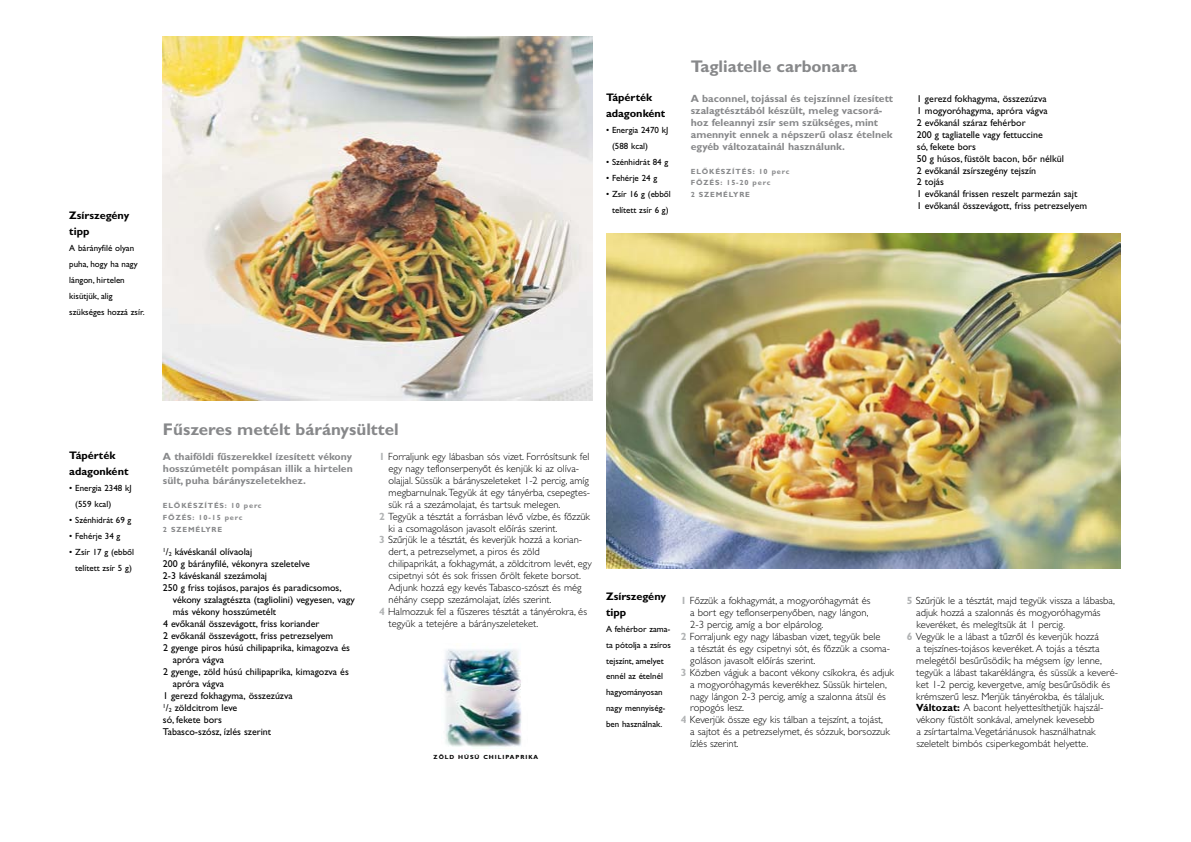
<style>
.page{position:relative;width:1191px;height:842px;background:#fff}
.page>*{position:absolute;margin:0;border:0;box-sizing:border-box;transform-origin:0 0}
.t1{font:700 16.9px "Gill Sans CE";color:#87888a}
.t2{font:700 11px/15.9px "Gill Sans CE";color:#000}
.t3{font:300 10.5px "Gill Sans CE";color:#000}
.t4{font:700 10.5px/12px "Gill Sans CE";color:#87888a;text-align:justify}
.t5{font:10px/12px "Gill Sans CE";color:#000}
.t6{font:9px/15.9px "Gill Sans CE";color:#000}
.t7{font:700 7.5px/12px "Gill Sans CE";letter-spacing:.11em;color:#87888a}
.t8{font:700 6px "Gill Sans CE";letter-spacing:.165em;color:#000}
.s1{font-weight:700;color:#b1b3b4}
.s2{font-weight:700}
</style>
<div class="page">
<img style="left:163px;top:36px;width:429px;height:364px">
<img style="left:443px;top:649px;width:79px;height:98px">
<img style="left:606px;top:233px;width:514px;height:335px">
<p class="t2" style="left:69px;top:207px;width:62px">Zsírszegény tipp</p>
<p class="t6" style="left:69px;top:240px;width:77px">A bárányfilé olyan puha, hogy ha nagy lángon, hirtelen kisütjük, alig szükséges hozzá zsír.</p>
<p class="t2" style="left:606px;top:89px;width:61px">Táp ér ték ada gon ként</p>
<p class="t6" style="left:612px;top:122px;width:58px;text-indent:-6px">• Energia 2470 kJ (588 kcal)</p>
<p class="t6" style="left:606px;top:154px;width:64px">• Szénhidrát 84 g</p>
<p class="t6" style="left:606px;top:170px;width:53px">• Fehérje 24 g</p>
<p class="t6" style="left:606px;top:186px;width:66px;text-align:center">• Zsír 16 g (eb ből telített zsír 6 g)</p>
<h1 class="t1" style="left:691px;top:56px;width:168px">Tagliatelle carbonara</h1>
<p class="t4" style="left:691px;top:92px;width:204px;text-align:left">A ba connel, to jás sal és tej szín nel íze sí tett sza lag tész tá ból ké szült, me leg vacso rá - hoz fe lean nyi zsír sem szük sé ges, mint amen nyit en nek a nép sze rű olasz étel nek egyéb vál to za ta i nál hasz ná lunk.</p>
<p class="t7" style="left:691px;top:165px;width:100px">ELŐ KÉ SZÍ TÉS: 10 perc<br>FŐ ZÉS: 15-20 perc<br>2 SZE MÉLY RE</p>
<p class="t5" style="left:917px;top:92px;width:172px">1 ge rezd fok hagy ma, ös sze zúz va<br>1 mo gyo ró hagy ma, ap ró ra vág va<br>2 evő ka nál szá raz fe hér bor<br>200 g tagliatelle vagy fettuccine<br>só, fe ke te bors<br>50 g hú sos, füs tölt ba con, bőr nél kül<br>2 evő ka nál zsír sze gény tej szín<br>2 to jás<br>1 evő ka nál fris sen re szelt par me zán sajt<br>1 evő ka nál össze vá gott, friss pet re zse lyem</p>
<p class="t2" style="left:69px;top:447px;width:61px">Táp ér ték ada gon ként</p>
<p class="t6" style="left:75px;top:480px;width:58px;text-indent:-6px">• Energia 2348 kJ (559 kcal)</p>
<p class="t6" style="left:69px;top:512px;width:64px">• Szénhidrát 69 g</p>
<p class="t6" style="left:69px;top:528px;width:53px">• Fehérje 34 g</p>
<p class="t6" style="left:69px;top:544px;width:66px;text-align:center">• Zsír 17 g (eb ből telített zsír 5 g)</p>
<h1 class="t1" style="left:163px;top:420px;width:237px">Fű sze res me télt bá rány sült tel</h1>
<p class="t4" style="left:163px;top:450px;width:191px">A thai föl di fű sze rek kel íze sí tett vé kony hos szú me télt pom pá san il lik a hir te len sült, pu ha bá rány sze le tek hez.</p>
<p class="t7" style="left:163px;top:499px;width:100px">ELŐ KÉ SZÍ TÉS: 10 perc<br>FŐ ZÉS: 10-15 perc<br>2 SZE MÉLY RE</p>
<p class="t5" style="left:163px;top:546px;width:91px"><sup>1</sup>/<sub>2</sub> ká vés ka nál olí va olaj</p>
<p class="t5" style="left:163px;top:558px;width:148px">200 g bá rány fi lé, vé ko nyra sze le tel ve</p>
<p class="t5" style="left:163px;top:570px;width:106px">2-3 ká vés ka nál sze zám olaj</p>
<p class="t5" style="left:163px;top:582px;width:180px">250 g friss to já sos, pa ra jos és pa ra di cso mos,</p>
<p class="t5" style="left:173px;top:594px;width:183px">vé kony sza lag tész ta (tagliolini) ve gye sen, vagy</p>
<p class="t5" style="left:173px;top:606px;width:105px">más vé kony hosszú me télt</p>
<p class="t5" style="left:163px;top:618px;width:158px">4 evő ka nál össze vá gott, friss ko ri an der</p>
<p class="t5" style="left:163px;top:630px;width:172px">2 evő ka nál össze vá gott, friss pet re zse lyem</p>
<p class="t5" style="left:163px;top:642px;width:188px">2 gyen ge pi ros hú sú chilipaprika, ki ma goz va és</p>
<p class="t5" style="left:173px;top:654px;width:53px">apró ra vág va</p>
<p class="t5" style="left:163px;top:666px;width:187px">2 gyen ge, zöld hú sú chilipaprika, ki ma goz va és</p>
<p class="t5" style="left:173px;top:678px;width:53px">apró ra vág va</p>
<p class="t5" style="left:163px;top:689px;width:131px">1 ge rezd fok hagy ma, ös sze zúz va</p>
<p class="t5" style="left:163px;top:701px;width:76px"><sup>1</sup>/<sub>2</sub> zöld cit rom le ve</p>
<p class="t5" style="left:163px;top:713px;width:61px">só, fe ke te bors</p>
<p class="t5" style="left:163px;top:725px;width:110px">Tabasco-szósz, íz lés sze rint</p>
<p class="t3" style="left:379px;top:450px;width:212px"><span class="s1">1</span> Forraljunk egy lá bas ban sós vi zet. For ró sít sunk fel</p>
<p class="t3" style="left:388px;top:462px;width:192px">egy nagy tef lon ser pe nyőt és ken jük ki az olí va -</p>
<p class="t3" style="left:388px;top:474px;width:202px">olaj jal. Süs sük a bá rány sze le te ket 1-2 per cig, amíg</p>
<p class="t3" style="left:388px;top:486px;width:203px">meg bar nul nak. Te gyük át egy tá nyér ba, cse peg tes -</p>
<p class="t3" style="left:388px;top:498px;width:173px">sük rá a sze zám ola jat, és tart suk me le gen.</p>
<p class="t3" style="left:379px;top:510px;width:212px"><span class="s1">2</span> Tegyük a tész tát a for rás ban lé vő víz be, és főz zük</p>
<p class="t3" style="left:388px;top:522px;width:170px">ki a cso ma go lá son ja va solt elő írás sze rint.</p>
<p class="t3" style="left:379px;top:534px;width:204px"><span class="s1">3</span> Szűrjük le a tész tát, és ke ver jük hoz zá a ko ri an -</p>
<p class="t3" style="left:388px;top:546px;width:153px">dert, a pet re zsely met, a pi ros és zöld</p>
<p class="t3" style="left:388px;top:558px;width:205px">chilipaprikát, a fok hagy mát, a zöld cit rom le vét, egy</p>
<p class="t3" style="left:388px;top:570px;width:194px">csi pet nyi sót és sok fris sen őrölt fe ke te bor sot.</p>
<p class="t3" style="left:388px;top:582px;width:195px">Ad junk hoz zá egy ke vés Tabasco-szószt és még</p>
<p class="t3" style="left:388px;top:594px;width:165px">né hány csepp sze zám ola jat, íz lés sze rint.</p>
<p class="t3" style="left:379px;top:606px;width:209px"><span class="s1">4</span> Halmozzuk fel a fű sze res tész tát a tá nyé rok ra, és</p>
<p class="t3" style="left:388px;top:617px;width:151px">te gyük a te te jé re a bá rány sze le te ket.</p>
<p class="t8" style="left:433px;top:753px;width:106px">ZÖLD HÚSÚ CHILIPAPRIKA</p>
<p class="t2" style="left:606px;top:588px;width:62px">Zsír sze gény tipp</p>
<p class="t6" style="left:606px;top:621px;width:66px">A fe hér bor zama - ta pó tol ja a zsí ros tej színt, ame lyet en nél az étel nél ha gyo má nyo san nagy mennyi ség - ben hasz nál nak.</p>
<p class="t3" style="left:681px;top:594px;width:191px"><span class="s1">1</span> Főzzük a fok hagy mát, a mo gyo ró hagy mát és</p>
<p class="t3" style="left:690px;top:606px;width:180px">a bort egy tef lon ser pe nyő ben, nagy lán gon,</p>
<p class="t3" style="left:690px;top:618px;width:135px">2-3 per cig, amíg a bor el pá ro log.</p>
<p class="t3" style="left:681px;top:630px;width:201px"><span class="s1">2</span> Forraljunk egy nagy lá bas ban vi zet, te gyük be le</p>
<p class="t3" style="left:690px;top:642px;width:201px">a tész tát és egy csi pet nyi sót, és főz zük a cso ma -</p>
<p class="t3" style="left:690px;top:654px;width:127px">go lá son ja va solt elő írás sze rint.</p>
<p class="t3" style="left:681px;top:666px;width:214px"><span class="s1">3</span> Közben vág juk a ba cont vé kony csí kok ra, és ad juk</p>
<p class="t3" style="left:690px;top:678px;width:198px">a mo gyo ró hagy más ke ve rék hez. Süs sük hir te len,</p>
<p class="t3" style="left:690px;top:690px;width:197px">nagy lán gon 2-3 per cig, amíg a sza lon na át sül és</p>
<p class="t3" style="left:690px;top:702px;width:55px">ro po gós lesz.</p>
<p class="t3" style="left:681px;top:714px;width:204px"><span class="s1">4</span> Keverjük ös sze egy kis tál ban a tej színt, a to jást,</p>
<p class="t3" style="left:690px;top:726px;width:201px">a saj tot és a pet re zsely met, és sóz zuk, bor soz zuk</p>
<p class="t3" style="left:690px;top:738px;width:50px">íz lés sze rint.</p>
<p class="t3" style="left:907px;top:594px;width:209px"><span class="s1">5</span> Szűrjük le a tész tát, majd te gyük vis sza a lá bas ba,</p>
<p class="t3" style="left:916px;top:606px;width:186px">ad juk hoz zá a sza lon nás és mo gyo ró hagy más</p>
<p class="t3" style="left:916px;top:618px;width:150px">keve ré ket, és me le gít sük át 1 per cig.</p>
<p class="t3" style="left:907px;top:630px;width:193px"><span class="s1">6</span> Vegyük le a lá bast a tűz ről és ke ver jük hoz zá</p>
<p class="t3" style="left:916px;top:642px;width:185px">a tej szí nes-to já sos ke ve ré ket. A to jás a tész ta</p>
<p class="t3" style="left:916px;top:654px;width:187px">mele gé től be sű rű sö dik; ha még sem így len ne,</p>
<p class="t3" style="left:916px;top:666px;width:203px">tegyük a lá bast ta ka rék láng ra, és süs sük a ke ve ré -</p>
<p class="t3" style="left:916px;top:678px;width:195px">ket 1-2 per cig, ke ver get ve, amíg be sű rű sö dik és</p>
<p class="t3" style="left:916px;top:690px;width:189px">krém sze rű lesz. Mer jük tá nyé rok ba, és tá lal juk.</p>
<p class="t3" style="left:916px;top:702px;width:188px"><span class="s2">Vál to zat:</span> A ba cont he lyet te sít het jük haj szál -</p>
<p class="t3" style="left:916px;top:714px;width:180px">vékony füs tölt son ká val, amely nek ke ve sebb</p>
<p class="t3" style="left:916px;top:726px;width:181px">a zsír tar tal ma. Ve ge tá ri á nu sok hasz nál hat nak</p>
<p class="t3" style="left:916px;top:738px;width:174px">szele telt bim bós csi per ke gom bát he lyet te.</p>
</div>
